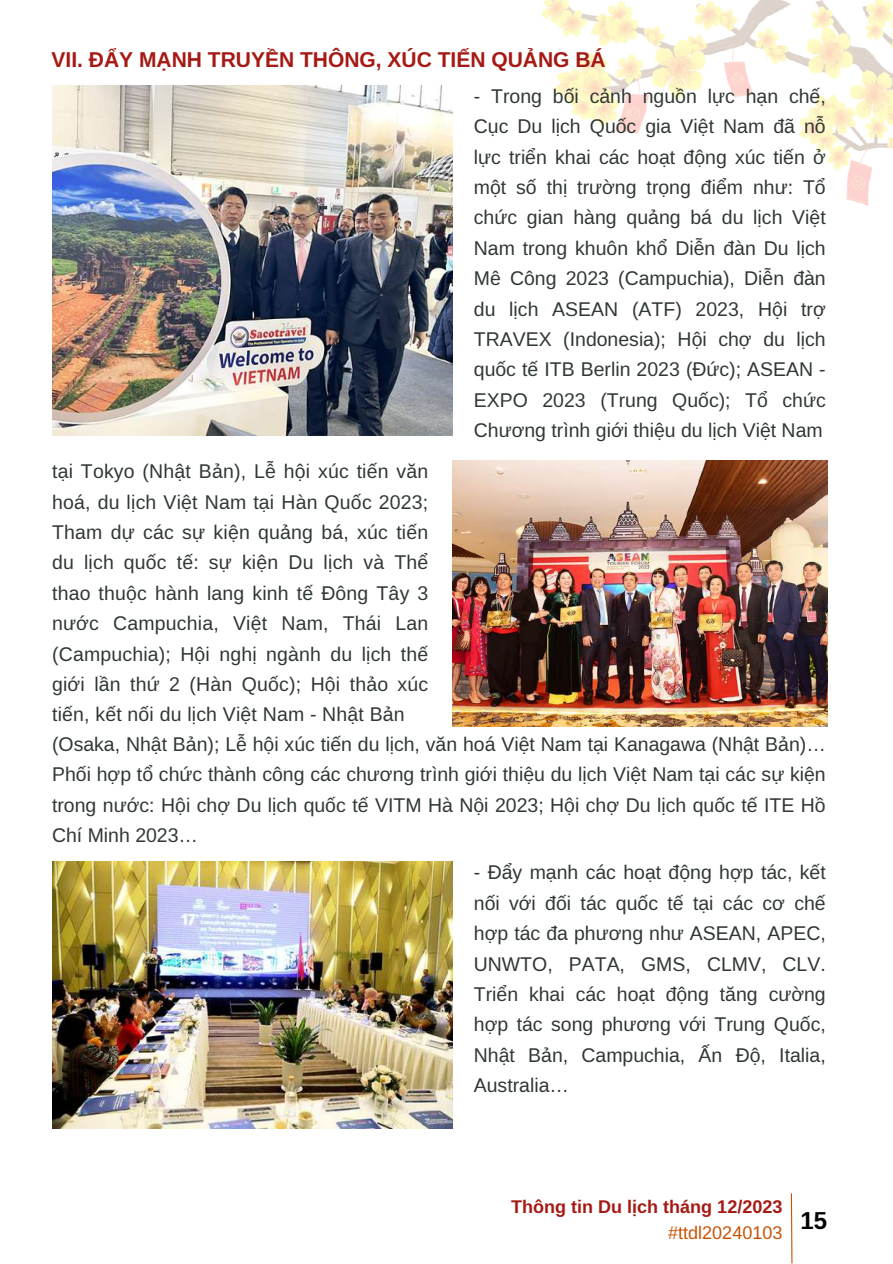
<style>
.page{position:relative;width:893px;height:1264px;background:#fff}
.page>*{position:absolute;margin:0;border:0;box-sizing:border-box;transform-origin:0 0}
.t1{font:700 24px "Libra Sans";color:#000}
.t2{font:700 21px "Libra Sans";color:#a51914}
.t3{font:19.5px/30.3px "Libra Sans";color:#303833;text-align:justify}
.t4{font:700 18px "Libra Sans";color:#a51914}
.t5{font:18px "Libra Sans";color:#c85103}
</style>
<div class="page">
<img style="left:52px;top:85px;width:401px;height:350px">
<img style="left:452px;top:460px;width:375px;height:266px">
<img style="left:52px;top:861px;width:401px;height:267px">
<img style="left:543px;top:0;width:349px;height:206px">
<svg style="left:790px;top:1193px;width:3px;height:70px"></svg>
<p class="t2" style="left:51px;top:48px;width:555px">VII. ĐẨY MẠNH TRUYỀN THÔNG, XÚC TIẾN QUẢNG BÁ</p>
<p class="t3" style="left:474px;top:81px;width:353px">- Trong bối cảnh nguồn lực hạn chế, Cục Du lịch Quốc gia Việt Nam đã nỗ lực triển khai các hoạt động xúc tiến ở một số thị trường trọng điểm như: Tổ chức gian hàng quảng bá du lịch Việt Nam trong khuôn khổ Diễn đàn Du lịch Mê Công 2023 (Campuchia), Diễn đàn du lịch ASEAN (ATF) 2023, Hội trợ TRAVEX (Indonesia); Hội chợ du lịch quốc tế ITB Berlin 2023 (Đức); ASEAN - EXPO 2023 (Trung Quốc); Tổ chức Chương trình giới thiệu du lịch Việt Nam</p>
<p class="t3" style="left:52px;top:456px;width:775px;text-align:left">tại Tokyo (Nhật Bản), Lễ hội xúc tiến văn<br>hoá, du lịch Việt Nam tại Hàn Quốc 2023;<br>Tham dự các sự kiện quảng bá, xúc tiến<br>du lịch quốc tế: sự kiện Du lịch và Thể<br>thao thuộc hành lang kinh tế Đông Tây 3<br>nước Campuchia, Việt Nam, Thái Lan<br>(Campuchia); Hội nghị ngành du lịch thế<br>giới lần thứ 2 (Hàn Quốc); Hội thảo xúc<br>tiến, kết nối du lịch Việt Nam - Nhật Bản<br>(Osaka, Nhật Bản); Lễ hội xúc tiến du lịch, văn hoá Việt Nam tại Kanagawa (Nhật Bản)… Phối hợp tổ chức thành công các chương trình giới thiệu du lịch Việt Nam tại các sự kiện trong nước: Hội chợ Du lịch quốc tế VITM Hà Nội 2023; Hội chợ Du lịch quốc tế ITE Hồ Chí Minh 2023…</p>
<p class="t3" style="left:474px;top:857px;width:353px">- Đẩy mạnh các hoạt động hợp tác, kết nối với đối tác quốc tế tại các cơ chế hợp tác đa phương như ASEAN, APEC, UNWTO, PATA, GMS, CLMV, CLV.<br>Triển khai các hoạt động tăng cường hợp tác song phương với Trung Quốc, Nhật Bản, Campuchia, Ấn Độ, Italia, Australia…</p>
<p class="t4" style="left:511px;top:1196px;width:273px">Thông tin Du lịch tháng 12/2023</p>
<p class="t5" style="left:668px;top:1222px;width:116px">#ttdl20240103</p>
<p class="t1" style="left:800px;top:1207px;width:28px">15</p>
</div>
